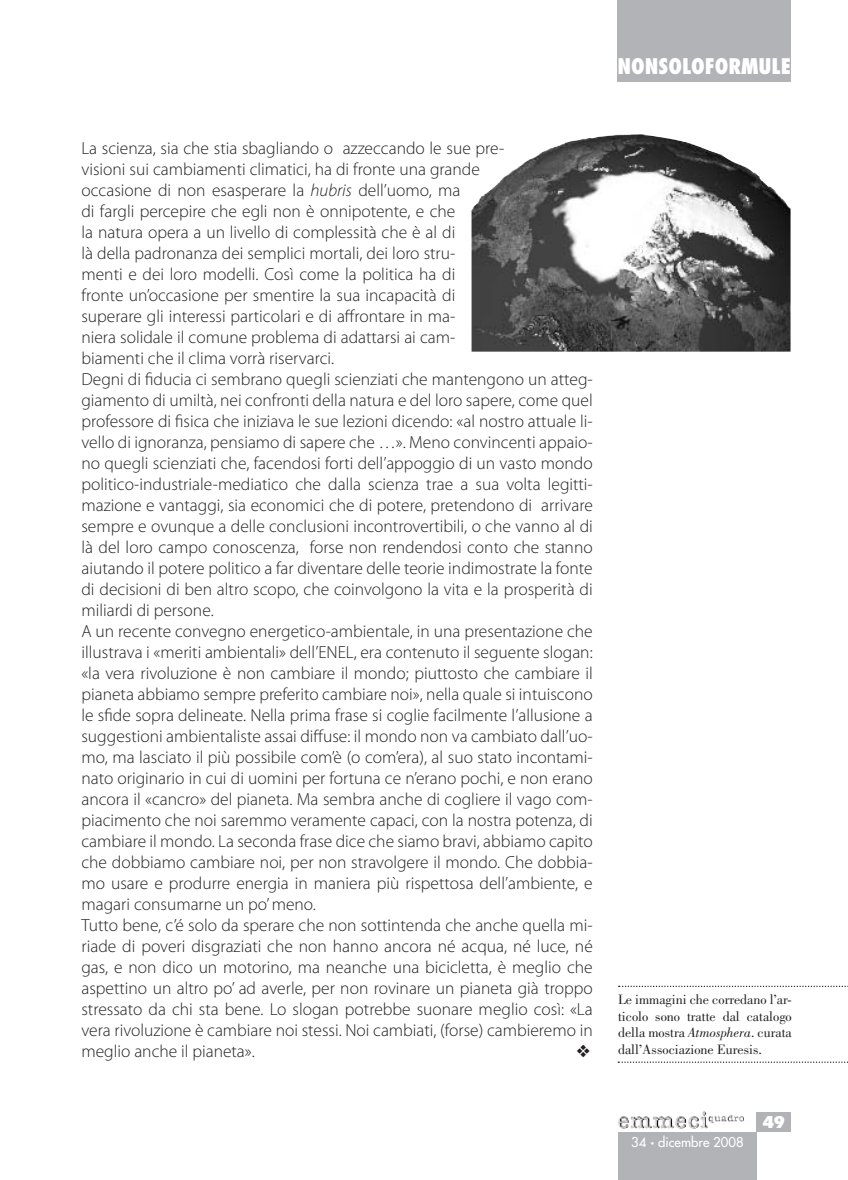
<style>
.page{position:relative;width:848px;height:1180px;background:#fff}
.page>*{position:absolute;margin:0;border:0;box-sizing:border-box;transform-origin:0 0}
.t1{font:800 condensed 21px "Futura Std";color:#fff}
.testo{font:300 17.5px/21px "Myriad Pro";color:#231f20;text-align:justify}
.t2{font:800 condensed 15.75px "Futura Std";color:#fff;scale:1.25 1}
.t3{font:14px/16.6px "Bodoni Std";color:#231f20;text-align:justify}
.t4{font:500 13.12px "Futura Std";color:#fff}
.s1{font-style:italic}
.s2{font-size:7px}
</style>
<div class="page">
<div style="left:617px;top:0;width:174px;height:81px;background:#b2b3b7"></div>
<div style="left:617px;top:1132px;width:139px;height:48px;background:#b2b3b7"></div>
<img style="left:653px;top:1111px;width:85px;height:14px">
<div style="left:756px;top:1112px;width:35px;height:20px;background:#b2b3b7"></div>
<img style="left:471px;top:134px;width:319px;height:218px">
<svg style="left:618px;top:1061px;width:230px;height:2px"></svg>
<svg style="left:618px;top:985px;width:230px;height:2px"></svg>
<p class="t1" style="left:617px;top:53px;width:175px">NONSOLOFORMULE</p>
<p class="testo" style="left:81px;top:137px;width:424px;text-align:left">La scienza, sia che stia sbagliando o azzeccando le sue pre&shy;visioni sui cambiamenti climatici, ha di fronte una grande occasione di non esasperare la <span class="s1">hubris</span> dell’uomo, ma<br>di fargli percepire che egli non è onnipotente, e che<br>la natura opera a un livello di complessità che è al di<br>là della padronanza dei semplici mortali, dei loro stru-<br>menti e dei loro modelli. Così come la politica ha di<br>fronte un’occasione per smentire la sua incapacità di superare gli interessi particolari e di affrontare in ma-<br>niera solidale il comune problema di adattarsi ai cam&shy;biamenti che il clima vorrà riservarci.</p>
<p class="testo" style="left:81px;top:368px;width:513px">Degni di fiducia ci sembrano quegli scienziati che mantengono un atteg&shy;giamento di umiltà, nei confronti della natura e del loro sapere, come quel professore di fisica che iniziava le sue lezioni dicendo: «al nostro attuale li&shy;vello di ignoranza, pensiamo di sapere che …». Meno convincenti appaio&shy;no quegli scienziati che, facendosi forti dell’appoggio di un vasto mondo politico-industriale-mediatico che dalla scienza trae a sua volta legitti&shy;mazione e vantaggi, sia economici che di potere, pretendono di arrivare sempre e ovunque a delle conclusioni incontrovertibili, o che vanno al di là del loro campo conoscenza, forse non rendendosi conto che stanno aiutando il potere politico a far diventare delle teorie indimostrate la fonte di decisioni di ben altro scopo, che coinvolgono la vita e la prosperità di miliardi di persone.</p>
<p class="testo" style="left:81px;top:620px;width:512px">A un recente convegno energetico-ambientale, in una presentazione che illustrava i «meriti ambientali» dell’ENEL, era contenuto il seguente slogan: «la vera rivoluzione è non cambiare il mondo; piuttosto che cambiare il pianeta abbiamo sempre preferito cambiare noi», nella quale si intuiscono le sfide sopra delineate. Nella prima frase si coglie facilmente l’allusione a suggestioni ambientaliste assai diffuse: il mondo non va cambiato dall’uo&shy;mo, ma lasciato il più possibile com’è (o com’era), al suo stato incontami&shy;nato originario in cui di uomini per fortuna ce n’erano pochi, e non erano ancora il «cancro» del pianeta. Ma sembra anche di cogliere il vago com&shy;piacimento che noi saremmo veramente capaci, con la nostra potenza, di cambiare il mondo. La seconda frase dice che siamo bravi, abbiamo capito che dobbiamo cambiare noi, per non stravolgere il mondo. Che dobbia&shy;mo usare e produrre energia in maniera più rispettosa dell’ambiente, e magari consumarne un po’ meno.</p>
<p class="testo" style="left:81px;top:914px;width:512px">Tutto bene, c’é solo da sperare che non sottintenda che anche quella mi&shy;riade di poveri disgraziati che non hanno ancora né acqua, né luce, né gas, e non dico un motorino, ma neanche una bicicletta, è meglio che aspettino un altro po’ ad averle, per non rovinare un pianeta già troppo stressato da chi sta bene. Lo slogan potrebbe suonare meglio così: «La vera rivoluzione è cambiare noi stessi. Noi cambiati, (forse) cambieremo in meglio anche il pianeta».</p>
<p class="t3" style="left:618px;top:991px;width:175px">Le immagini che corredano l’ar&shy;ticolo sono tratte dal catalogo della mostra <span class="s1">Atmosphera</span>. curata dall’Associazione Euresis.</p>
<p class="t4" style="left:631px;top:1134px;width:114px">34 <span class="s2">•</span> dicembre 2008</p>
<p class="t2" style="left:762px;top:1112px;width:20px">49</p>
</div>
